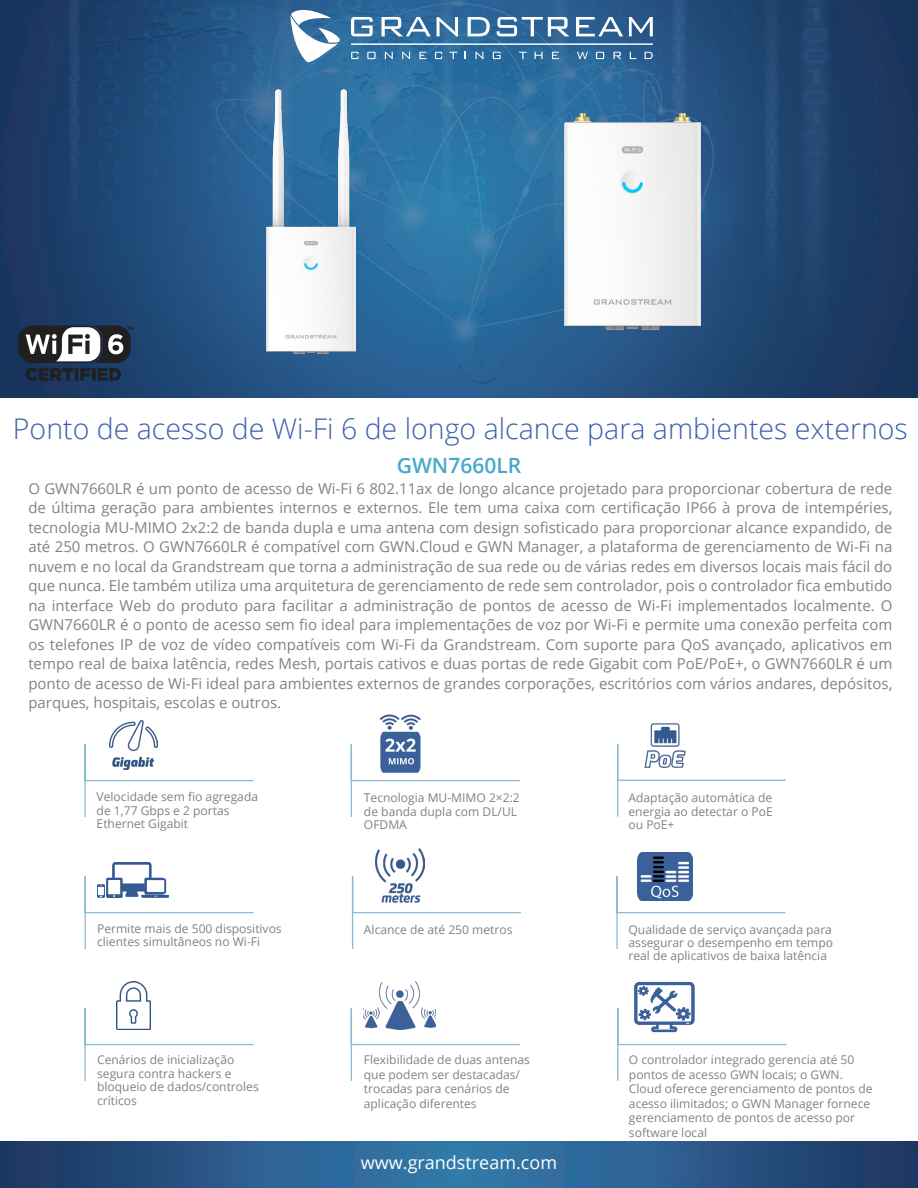
<style>
.page{position:relative;width:918px;height:1188px;background:#fff}
.page>*{position:absolute;margin:0;border:0;box-sizing:border-box;transform-origin:0 0}
.t1{font:300 28.5px "Open Sans";color:#3e60ac}
.t2{font:600 21px "Open Sans";color:#46a8ca}
.t3{font:18px "Open Sans";color:#fff}
.t4{font:15px/19.5px "Open Sans";color:#808285;text-align:justify}
.t5{font:12px/13.4px "Open Sans";color:#808285}
</style>
<div class="page">
<img style="left:0;top:0;width:918px;height:397px">
<svg style="left:291px;top:10px;width:49px;height:52px"></svg>
<svg style="left:351px;top:17px;width:22px;height:19px"></svg>
<svg style="left:382px;top:17px;width:49px;height:19px"></svg>
<svg style="left:437px;top:17px;width:21px;height:19px"></svg>
<svg style="left:468px;top:17px;width:22px;height:19px"></svg>
<svg style="left:497px;top:17px;width:72px;height:19px"></svg>
<svg style="left:576px;top:17px;width:47px;height:19px"></svg>
<svg style="left:629px;top:17px;width:24px;height:19px"></svg>
<svg style="left:351px;top:52px;width:7px;height:7px"></svg>
<svg style="left:367px;top:52px;width:9px;height:7px"></svg>
<svg style="left:385px;top:52px;width:8px;height:7px"></svg>
<svg style="left:402px;top:52px;width:8px;height:7px"></svg>
<svg style="left:420px;top:52px;width:6px;height:7px"></svg>
<svg style="left:435px;top:52px;width:7px;height:7px"></svg>
<svg style="left:449px;top:52px;width:8px;height:7px"></svg>
<svg style="left:476px;top:52px;width:7px;height:7px"></svg>
<svg style="left:493px;top:52px;width:8px;height:7px"></svg>
<svg style="left:519px;top:52px;width:8px;height:7px"></svg>
<svg style="left:535px;top:52px;width:8px;height:7px"></svg>
<svg style="left:552px;top:52px;width:7px;height:7px"></svg>
<svg style="left:645px;top:52px;width:8px;height:7px"></svg>
<svg style="left:596px;top:52px;width:8px;height:7px"></svg>
<svg style="left:614px;top:52px;width:7px;height:7px"></svg>
<svg style="left:630px;top:52px;width:6px;height:7px"></svg>
<svg style="left:577px;top:52px;width:11px;height:7px"></svg>
<hr style="left:351px;top:44px;width:302px;height:1px;background:#fff">
<svg style="left:0;top:1142px;width:918px;height:46px;background:#295988"></svg>
<svg style="left:84px;top:744px;width:170px;height:73px"></svg>
<img style="left:109px;top:720px;width:49px;height:50px">
<svg style="left:617px;top:743px;width:169px;height:74px"></svg>
<img style="left:634px;top:723px;width:63px;height:54px">
<svg style="left:616px;top:875px;width:170px;height:74px"></svg>
<img style="left:638px;top:852px;width:55px;height:49px">
<svg style="left:617px;top:982px;width:170px;height:99px"></svg>
<svg style="left:84px;top:876px;width:170px;height:73px"></svg>
<img style="left:97px;top:863px;width:72px;height:34px">
<svg style="left:351px;top:876px;width:170px;height:73px"></svg>
<img style="left:375px;top:849px;width:50px;height:55px">
<svg style="left:350px;top:744px;width:170px;height:73px"></svg>
<img style="left:368px;top:714px;width:64px;height:63px">
<svg style="left:350px;top:1008px;width:170px;height:73px"></svg>
<img style="left:363px;top:981px;width:73px;height:49px">
<svg style="left:84px;top:1008px;width:170px;height:73px"></svg>
<img style="left:116px;top:982px;width:35px;height:48px">
<img style="left:267px;top:90px;width:88px;height:263px">
<img style="left:564px;top:113px;width:136px;height:217px">
<img style="left:6px;top:314px;width:137px;height:78px">
<p class="t1" style="left:13px;top:409px;width:896px">Ponto de acesso de Wi-Fi 6 de longo alcance para ambientes externos</p>
<p class="t4" style="left:28px;top:478px;width:866px">O GWN7660LR é um ponto de acesso de Wi-Fi 6 802.11ax de longo alcance projetado para proporcionar cobertura de rede de última geração para ambientes internos e externos. Ele tem uma caixa com certificação IP66 à prova de intempéries, tecnologia MU-MIMO 2x2:2 de banda dupla e uma antena com design sofisticado para proporcionar alcance expandido, de até 250 metros. O GWN7660LR é compatível com GWN.Cloud e GWN Manager, a plataforma de gerenciamento de Wi-Fi na nuvem e no local da Grandstream que torna a administração de sua rede ou de várias redes em diversos locais mais fácil do que nunca. Ele também utiliza uma arquitetura de gerenciamento de rede sem controlador, pois o controlador fica embutido na interface Web do produto para facilitar a administração de pontos de acesso de Wi-Fi implementados localmente. O GWN7660LR é o ponto de acesso sem fio ideal para implementações de voz por Wi-Fi e permite uma conexão perfeita com os telefones IP de voz de vídeo compatíveis com Wi-Fi da Grandstream. Com suporte para QoS avançado, aplicativos em tempo real de baixa latência, redes Mesh, portais cativos e duas portas de rede Gigabit com PoE/PoE+, o GWN7660LR é um ponto de acesso de Wi-Fi ideal para ambientes externos de grandes corporações, escritórios com vários andares, depósitos, parques, hospitais, escolas e outros.</p>
<p class="t2" style="left:397px;top:451px;width:126px">GWN7660LR</p>
<p class="t5" style="left:97px;top:790px;width:163px">Velocidade sem fio agregada de 1,77 Gbps e 2 portas<br>Ethernet Gigabit</p>
<p class="t5" style="left:629px;top:791px;width:146px;text-align:justify">Adaptação automática de energia ao detectar o PoE ou PoE+</p>
<p class="t5" style="left:364px;top:791px;width:157px">Tecnologia MU-MIMO 2×2:2 de banda dupla com DL/UL<br>OFDMA</p>
<p class="t5" style="left:97px;top:921px;width:186px">Permite mais de 500 dispositivos clientes simultâneos no Wi-Fi</p>
<p class="t5" style="left:364px;top:922px;width:150px">Alcance de até 250 metros</p>
<p class="t5" style="left:97px;top:1053px;width:163px">Cenários de inicialização segura contra hackers e bloqueio de dados/controles críticos</p>
<p class="t5" style="left:364px;top:1052px;width:168px;line-height:14.5px">Flexibilidade de duas antenas que podem ser destacadas/ trocadas para cenários de aplicação diferentes</p>
<p class="t3" style="left:361px;top:1151px;width:198px">www.grandstream.com</p>
<p class="t5" style="left:629px;top:922px;width:206px;text-align:justify">Qualidade de serviço avançada para assegurar o desempenho em tempo real de aplicativos de baixa latência</p>
<p class="t5" style="left:629px;top:1052px;width:245px;line-height:14.5px">O controlador integrado gerencia até 50 pontos de acesso GWN locais; o GWN.<br>Cloud oferece gerenciamento de pontos de acesso ilimitados; o GWN Manager fornece gerenciamento de pontos de acesso por software local</p>
</div>
